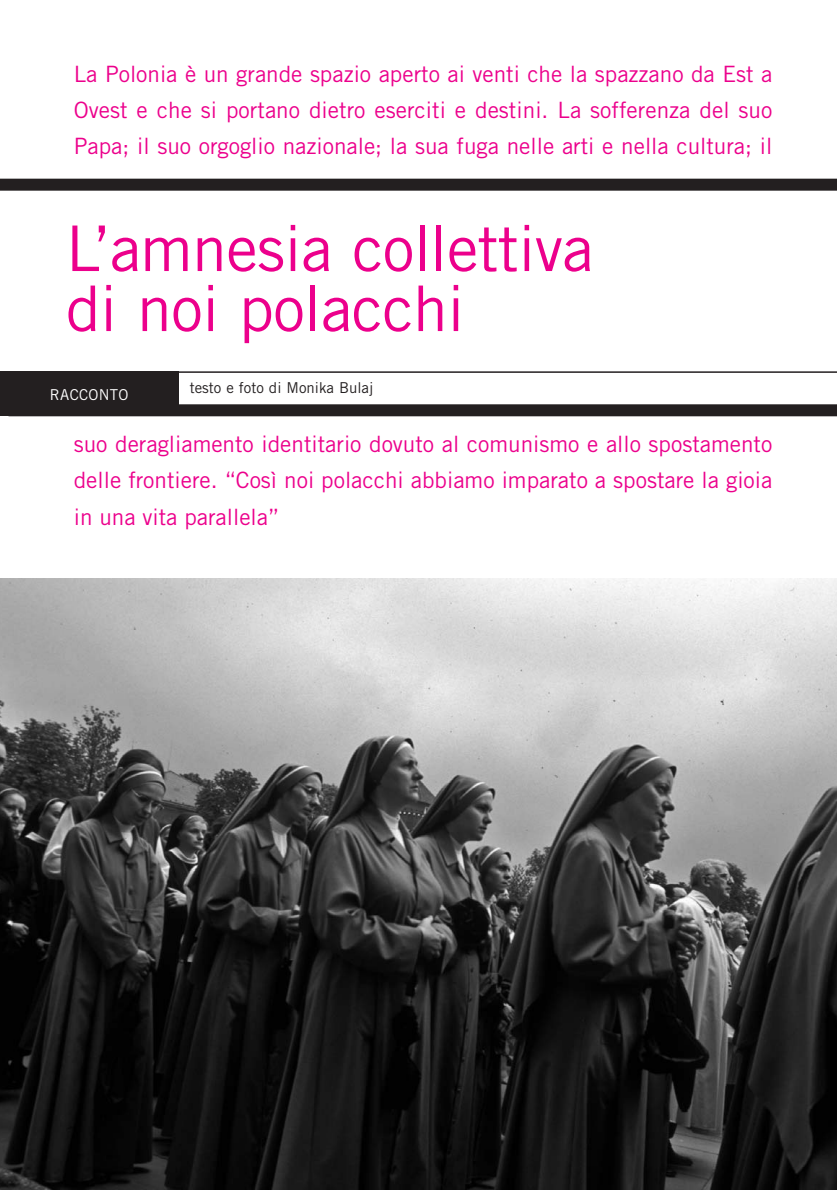
<style>
.page{position:relative;width:837px;height:1190px;background:#fff}
.page>*{position:absolute;margin:0;border:0;box-sizing:border-box;transform-origin:0 0}
.t1{font:63px/60px "Trade Gothic";letter-spacing:-.01em;color:#ec008c}
.t2{font:22.5px/36px "Trade Gothic";color:#ec008c;text-align:justify}
.t3{font:15px "Trade Gothic";color:#231f20}
.t4{font:15px "Trade Gothic";letter-spacing:.02em;color:#fff}
</style>
<div class="page">
<div style="left:0;top:371px;width:179px;height:45px;background:#231f20"></div>
<hr style="left:9px;top:371px;width:828px;height:2px;background:#231f20">
<div style="left:9px;top:404px;width:828px;height:12px;background:#231f20"></div>
<div style="left:0;top:179px;width:837px;height:12px;background:#231f20"></div>
<img style="left:0;top:578px;width:837px;height:611px">
<p class="t2" style="left:74px;top:58px;width:700px">La Polonia è un grande spazio aperto ai venti che la spazzano da Est a Ovest e che si portano dietro eserciti e destini. La sofferenza del suo Papa; il suo orgoglio nazionale; la sua fuga nelle arti e nella cultura; il</p>
<h1 class="t1" style="left:66px;top:224px;width:529px">L’amnesia collettiva di noi polacchi</h1>
<p class="t3" style="left:190px;top:382px;width:185px">testo e foto di Monika Bulaj</p>
<p class="t4" style="left:50px;top:389px;width:80px">RACCONTO</p>
<p class="t2" style="left:74px;top:428px;width:700px">suo deragliamento identitario dovuto al comunismo e allo spostamento delle frontiere. “Così noi polacchi abbiamo imparato a spostare la gioia in una vita parallela”</p>
</div>
